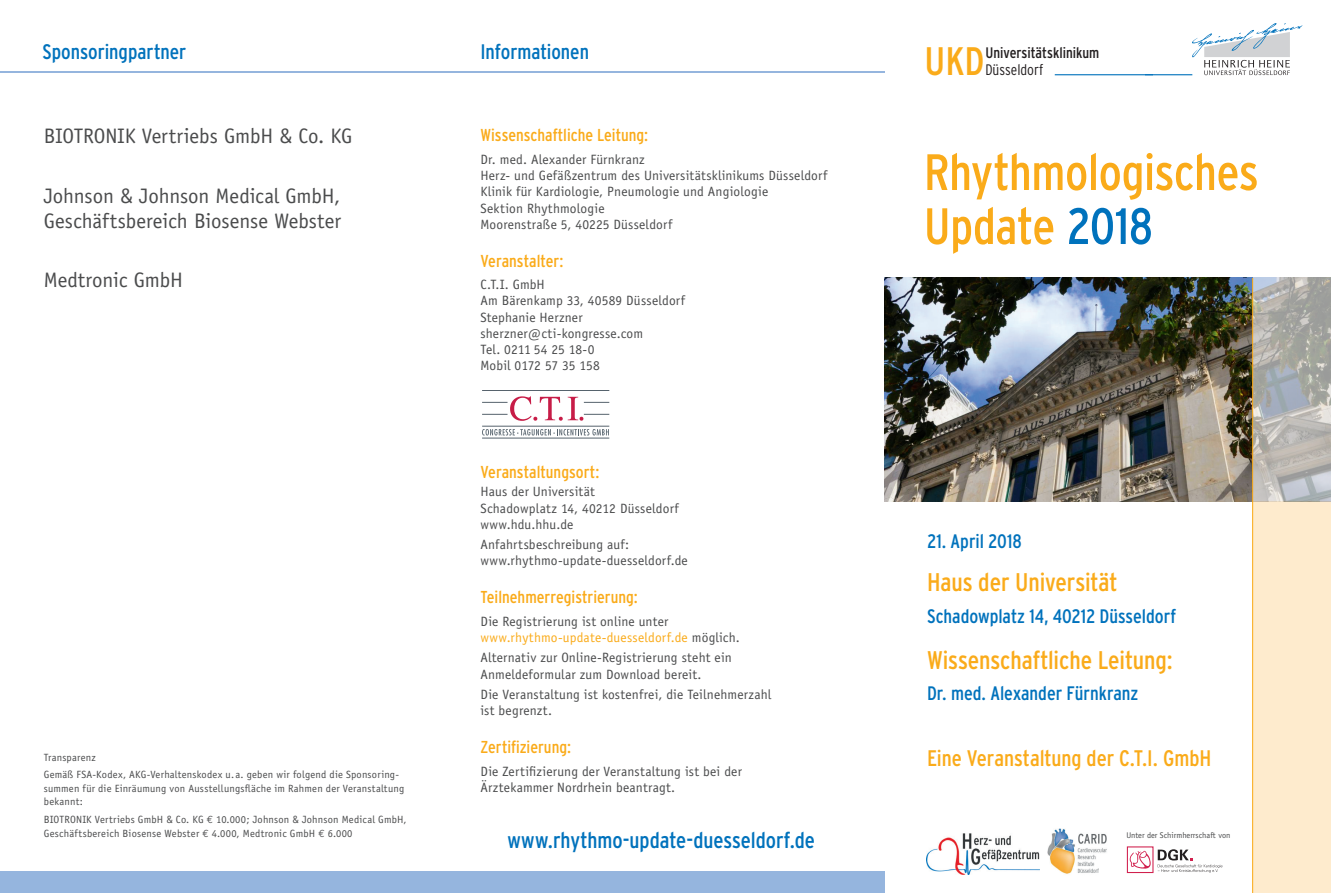
<style>
.page{position:relative;width:1331px;height:893px;background:#fff}
.page>*{position:absolute;margin:0;border:0;box-sizing:border-box;transform-origin:0 0}
.t1{font:condensed 51px/54px "Interstate";letter-spacing:-.01em;color:#faab1a}
.t2{font:condensed 39.75px "Interstate";color:#faab1a}
.t3{font:condensed 25.5px "Interstate";letter-spacing:-.005em;color:#faab1a}
.t4{font:condensed 22.5px "Interstate";color:#0072bc}
.t5{font:condensed 22.5px "Interstate";letter-spacing:-.005em;color:#faab1a}
.t6{font:21px/25.2px "Officina Sans";letter-spacing:-.005em;color:#4b4c4d}
.t7{font:condensed 21px "Interstate";color:#0072bc}
.t8{font:condensed 19.5px "Interstate";color:#0072bc}
.t9{font:condensed 17.25px "Interstate";color:#faab1a}
.t10{font:condensed 15.3px "Interstate";color:#231f20}
.t11{font:300 condensed 15.3px "Interstate";color:#231f20}
.t12{font:13.5px/16.2px "Officina Sans";letter-spacing:.01em;color:#4b4c4d}
.t13{font:10.5px/13.5px "Officina Sans";letter-spacing:.02em;color:#4b4c4d}
.t14{font:8.25px "Officina Sans";color:#4b4c4d}
.s1{font-family:"Euro Mono"}
.s2{color:#0072bc}
.s3{color:#faab1a}
</style>
<div class="page">
<div style="left:1253px;top:502px;width:78px;height:391px;background:#feebcd"></div>
<img style="left:884px;top:278px;width:447px;height:224px">
<hr style="left:1252px;top:278px;width:1px;height:615px;background:#faab1a">
<svg style="left:1192px;top:23px;width:111px;height:52px"></svg>
<hr style="left:1145px;top:74px;width:47px;height:1px;background:#0072bc">
<hr style="left:1055px;top:74px;width:97px;height:1px;background:#0072bc">
<div style="left:0;top:872px;width:884px;height:21px;background:#95b5de"></div>
<hr style="left:0;top:71px;width:884px;height:2px;background:#95b5de">
<img style="left:1047px;top:828px;width:60px;height:46px">
<img style="left:926px;top:833px;width:114px;height:41px">
<hr style="left:482px;top:390px;width:127px;height:1px;background:#55626c">
<svg style="left:482px;top:396px;width:127px;height:25px"></svg>
<hr style="left:482px;top:426px;width:127px;height:1px;background:#55626c">
<svg style="left:482px;top:429px;width:127px;height:10px"></svg>
<svg style="left:1130px;top:851px;width:21px;height:18px"></svg>
<div style="left:1127px;top:846px;width:26px;height:27px;border:1px solid #d1204e"></div>
<svg style="left:1158px;top:849px;width:64px;height:24px"></svg>
<h3 class="t7" style="left:43px;top:40px;width:145px">Sponsoringpartner</h3>
<h3 class="t6" style="left:44px;top:124px;width:310px">BIOTRONIK Vertriebs GmbH &amp; Co. KG</h3>
<h3 class="t6" style="left:44px;top:183px;width:299px">Johnson &amp; Johnson Medical GmbH,<br>Geschäftsbereich Biosense Webster</h3>
<h3 class="t6" style="left:44px;top:267px;width:141px">Medtronic GmbH</h3>
<p class="t13" style="left:44px;top:748px;width:356px;line-height:17.7px">Transparenz<br>Gemäß FSA-Kodex, AKG-Verhaltenskodex u.a. geben wir folgend die Sponsoring-</p>
<p class="t13" style="left:44px;top:781px;width:362px">summen für die Einräumung von Ausstellungsfläche im Rahmen der Veranstaltung bekannt:</p>
<p class="t13" style="left:44px;top:813px;width:364px">BIOTRONIK Vertriebs GmbH &amp; Co. KG <span class="s1">€</span> 10.000; Johnson &amp; Johnson Medical GmbH,<br>Geschäftsbereich Biosense Webster <span class="s1">€</span> 4.000, Medtronic GmbH <span class="s1">€</span> 6.000</p>
<h3 class="t7" style="left:480px;top:40px;width:110px">Informationen</h3>
<p class="t9" style="left:480px;top:126px;width:169px">Wissenschaftliche Leitung:</p>
<p class="t12" style="left:480px;top:151px;width:348px">Dr. med. Alexander Fürnkranz<br>Herz- und Gefäßzentrum des Universitätsklinikums Düsseldorf Klinik für Kardiologie, Pneumologie und Angiologie<br>Sektion Rhythmologie<br>Moorenstraße 5, 40225 Düsseldorf</p>
<p class="t9" style="left:480px;top:251px;width:85px">Veranstalter:</p>
<p class="t12" style="left:480px;top:277px;width:206px">C.T.I. GmbH<br>Am Bärenkamp 33, 40589 Düsseldorf<br>Stephanie Herzner sherzner@cti-kongresse.com<br>Tel. 0211 54 25 18-0<br>Mobil 0172 57 35 158</p>
<h2 class="t2" style="left:933px;top:39px;width:62px">UKD</h2>
<p class="t10" style="left:994px;top:44px;width:116px">Universitätskl nikum</p>
<p class="t10" style="left:985px;top:44px;width:116px">Universitätsklinikum</p>
<p class="t11" style="left:985px;top:61px;width:59px">Düsseldorf</p>
<h2 class="t2" style="left:924px;top:39px;width:62px">UKD</h2>
<p class="t11" style="left:994px;top:61px;width:59px">Düsseldorf</p>
<h1 class="t1" style="left:924px;top:145px;width:336px">Rhythmologisches<br>Update <span class="s2">2018</span></h1>
<p class="t9" style="left:480px;top:462px;width:120px">Veranstaltungsort:</p>
<p class="t12" style="left:480px;top:484px;width:200px">Haus der Universität<br>Schadowplatz 14, 40212 Düsseldorf www.hdu.hhu.de</p>
<p class="t12" style="left:480px;top:537px;width:209px">Anfahrtsbeschreibung auf: www.rhythmo-update-duesseldorf.de</p>
<p class="t9" style="left:480px;top:587px;width:159px">Teilnehmerregistrierung:</p>
<p class="t12" style="left:480px;top:613px;width:261px">Die Registrierung ist online unter <span class="s3">www.rhythmo-update-duesseldorf.de</span> möglich.</p>
<p class="t12" style="left:480px;top:650px;width:253px">Alternativ zur Online-Registrierung steht ein<br>Anmeldeformular zum Download bereit.</p>
<p class="t12" style="left:480px;top:686px;width:292px">Die Veranstaltung ist kostenfrei, die Teilnehmerzahl ist begrenzt.</p>
<p class="t9" style="left:480px;top:737px;width:92px">Zertifizierung:</p>
<p class="t12" style="left:480px;top:763px;width:263px">Die Zertifizierung der Veranstaltung ist bei der<br>Ärztekammer Nordrhein beantragt.</p>
<h3 class="t4" style="left:507px;top:827px;width:309px">www.rhythmo-update-duesseldorf.de</h3>
<p class="t14" style="left:1126px;top:830px;width:105px">Unter der Schirmherrschaft von</p>
<h3 class="t8" style="left:927px;top:530px;width:96px">21. April 2018</h3>
<h3 class="t3" style="left:927px;top:568px;width:192px">Haus der Universität</h3>
<h3 class="t8" style="left:927px;top:605px;width:251px">Schadowplatz 14, 40212 Düsseldorf</h3>
<h3 class="t3" style="left:927px;top:645px;width:247px">Wissenschaftliche Leitung:</h3>
<h3 class="t8" style="left:927px;top:683px;width:213px">Dr. med. Alexander Fürnkranz</h3>
<h3 class="t5" style="left:927px;top:745px;width:286px">Eine Veranstaltung der C.T.I. GmbH</h3>
</div>
